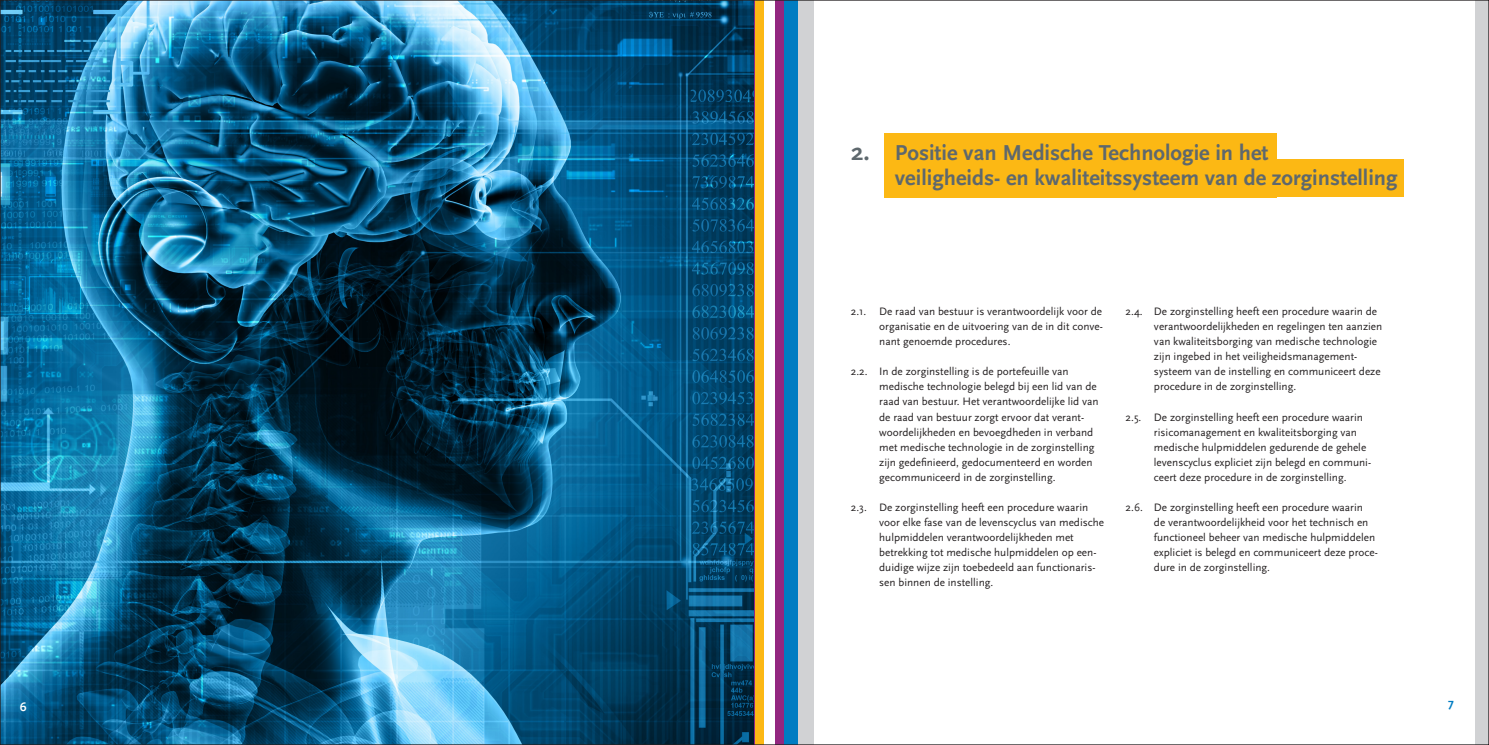
<style>
.page{position:relative;width:1489px;height:745px;background:#fff}
.page>*{position:absolute;margin:0;border:0;box-sizing:border-box;transform-origin:0 0}
.k1{font:700 22.5px/25px "Scala Sans";color:#5e686d}
.K0{font:700 12.5px "Scala Sans";color:#007cc2}
.K0-2{font:700 12.5px "Scala Sans";color:#fff}
.plat_inspr{font:11.25px/15px "Scala Sans";color:#231f20}
.s1{font-size:25px}
</style>
<div class="page">
<div style="left:1475px;top:0;width:13px;height:744px;background:#d1d2d4"></div>
<div style="left:1129px;top:159px;width:274px;height:38px;background:#fcb814"></div>
<div style="left:883px;top:133px;width:393px;height:64px;background:#fcb814"></div>
<div style="left:744px;top:0;width:18px;height:744px;background:linear-gradient(to bottom,#942780,#92277f)"></div>
<div style="left:786px;top:0;width:27px;height:744px;background:#d1d2d4"></div>
<div style="left:779px;top:0;width:18px;height:744px;background:#007cc2"></div>
<div style="left:755px;top:0;width:9px;height:744px;background:#fcb814"></div>
<div style="left:775px;top:0;width:8px;height:744px;background:#932780"></div>
<img style="left:2px;top:2px;width:751px;height:740px">
<p class="K0-2" style="left:20px;top:700px;width:8px">6</p>
<p class="k1" style="left:894px;top:141px;width:504px;text-indent:-44px"><span class="s1">2.</span> Positie van Medische Technologie in het<br>veiligheids- en kwaliteitssysteem van de zorginstelling</p>
<p class="plat_inspr" style="left:879px;top:304px;width:225px;text-align:justify;text-indent:-28px">2.1. De raad van bestuur is verantwoordelijk voor de organisatie en de uitvoering van de in dit conve&shy;nant genoemde procedures.</p>
<p class="plat_inspr" style="left:879px;top:364px;width:221px;text-indent:-28px">2.2. In de zorginstelling is de portefeuille van medische technologie belegd bij een lid van de raad van bestuur. Het verantwoordelijke lid van de raad van bestuur zorgt ervoor dat verant&shy;woordelijkheden en bevoegdheden in verband met medische technologie in de zorginstelling zijn gedefinieerd, gedocumenteerd en worden gecommuniceerd in de zorginstelling.</p>
<p class="plat_inspr" style="left:879px;top:499px;width:226px;text-indent:-28px">2.3. De zorginstelling heeft een procedure waarin voor elke fase van de levenscyclus van medische hulpmiddelen verantwoordelijkheden met betrekking tot medische hulpmiddelen op een&shy;duidige wijze zijn toebedeeld aan functionaris&shy;sen binnen de instelling.</p>
<p class="plat_inspr" style="left:1153px;top:304px;width:230px;text-indent:-28px">2.4. De zorginstelling heeft een procedure waarin de verantwoordelijkheden en regelingen ten aanzien van kwaliteitsborging van medische technologie zijn ingebed in het veiligheidsmanagement&shy;systeem van de instelling en communiceert deze procedure in de zorginstelling.</p>
<p class="plat_inspr" style="left:1153px;top:409px;width:219px;text-indent:-28px">2.5. De zorginstelling heeft een procedure waarin risicomanagement en kwaliteitsborging van medische hulpmiddelen gedurende de gehele levenscyclus expliciet zijn belegd en communi&shy;ceert deze procedure in de zorginstelling.</p>
<p class="plat_inspr" style="left:1153px;top:499px;width:225px;text-indent:-28px">2.6. De zorginstelling heeft een procedure waarin<br>de verantwoordelijkheid voor het technisch en functioneel beheer van medische hulpmiddelen expliciet is belegd en communiceert deze proce&shy;dure in de zorginstelling.</p>
<p class="K0" style="left:1447px;top:695px;width:7px">7</p>
</div>
